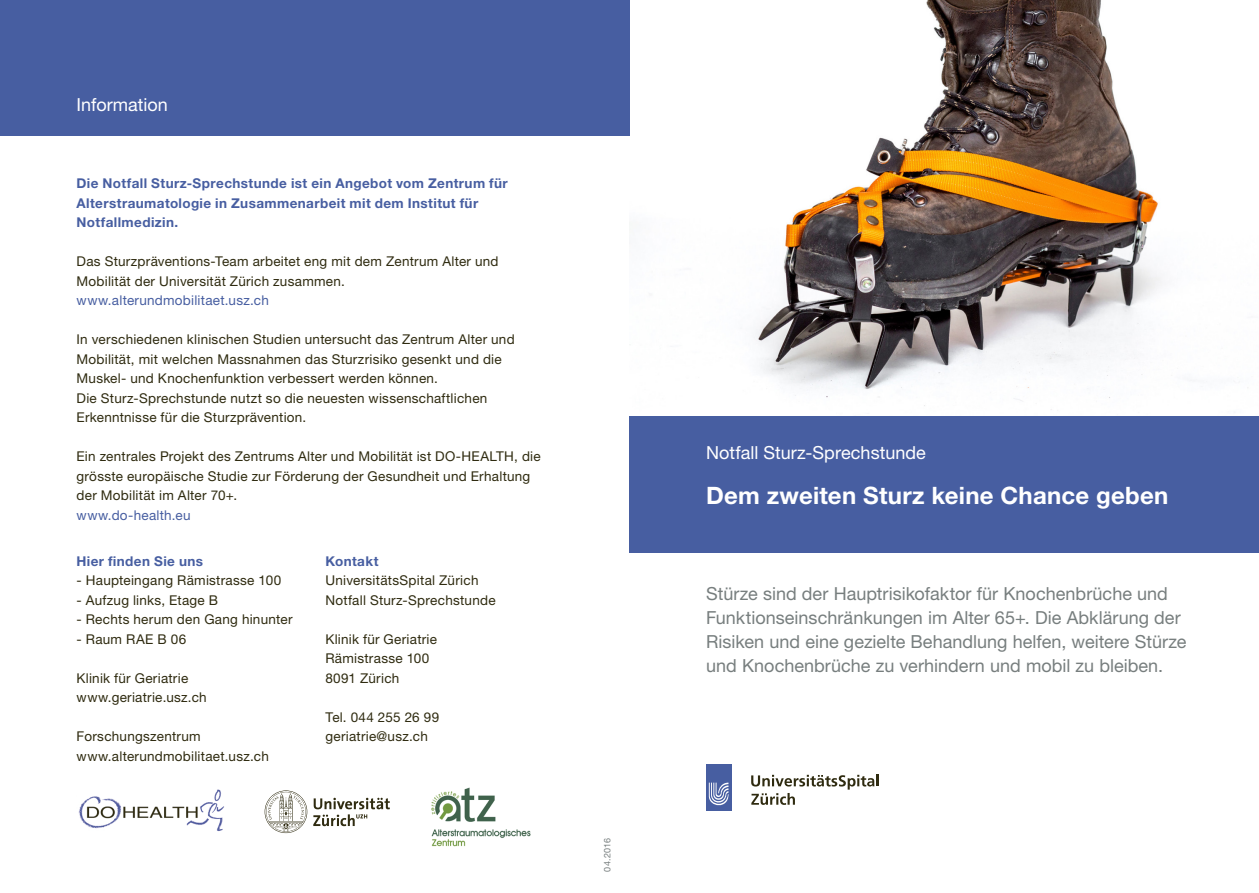
<style>
.page{position:relative;width:1259px;height:893px;background:#fff}
.page>*{position:absolute;margin:0;border:0;box-sizing:border-box;transform-origin:0 0}
.t1{font:700 24px "Helvetica Neue LT Std";letter-spacing:.01em;color:#fff}
.t2{font:18px/24px "Helvetica Neue LT Std";color:#777e7e}
.t3{font:18px "Helvetica Neue LT Std";color:#fff}
.t4{font:13.5px/19.5px "Helvetica Neue LT Std";letter-spacing:.02em;color:#2f2b10}
.t5{font:700 13.5px/19.5px "Helvetica Neue LT Std";letter-spacing:.03em;color:#475ea1}
.t6{font:13.5px "Helvetica Neue LT Std";letter-spacing:.02em;color:#475ea1}
.t7{font:9px "Helvetica Neue LT Std";letter-spacing:.02em;color:#777e7e}
</style>
<div class="page">
<div style="left:629px;top:417px;width:629px;height:136px;background:#475ea1"></div>
<div style="left:706px;top:764px;width:25px;height:47px;background:#475ea1"></div>
<svg style="left:709px;top:782px;width:19px;height:24px"></svg>
<svg style="left:751px;top:775px;width:127px;height:30px"></svg>
<img style="left:629px;top:0;width:619px;height:410px">
<svg style="left:265px;top:790px;width:125px;height:43px"></svg>
<img style="left:431px;top:787px;width:100px;height:60px">
<div style="left:0;top:0;width:629px;height:136px;background:#475ea1"></div>
<img style="left:78px;top:789px;width:146px;height:42px">
<h2 class="t3" style="left:77px;top:93px;width:93px">Information</h2>
<p class="t5" style="left:77px;top:173px;width:433px">Die Notfall Sturz-Sprechstunde ist ein Angebot vom Zentrum für<br>Alterstraumatologie in Zusammenarbeit mit dem Institut für<br>Notfallmedizin.</p>
<p class="t4" style="left:77px;top:251px;width:423px">Das Sturzpräventions-Team arbeitet eng mit dem Zentrum Alter und<br>Mobilität der Universität Zürich zusammen.</p>
<p class="t6" style="left:77px;top:292px;width:194px">www.alterundmobilitaet.usz.ch</p>
<p class="t4" style="left:77px;top:329px;width:440px">In verschiedenen klinischen Studien untersucht das Zentrum Alter und Mobilität, mit welchen Massnahmen das Sturzrisiko gesenkt und die Muskel- und Knochenfunktion verbessert werden können.<br>Die Sturz-Sprechstunde nutzt so die neuesten wissenschaftlichen Erkenntnisse für die Sturzprävention.</p>
<p class="t4" style="left:77px;top:446px;width:466px">Ein zentrales Projekt des Zentrums Alter und Mobilität ist DO-HEALTH, die grösste europäische Studie zur Förderung der Gesundheit und Erhaltung der Mobilität im Alter 70+.</p>
<p class="t6" style="left:77px;top:507px;width:116px">www.do-health.eu</p>
<p class="t5" style="left:77px;top:551px;width:128px">Hier finden Sie uns</p>
<p class="t4" style="left:77px;top:570px;width:206px">- Haupteingang Rämistrasse 100</p>
<p class="t4" style="left:77px;top:590px;width:143px">- Aufzug links, Etage B</p>
<p class="t4" style="left:77px;top:609px;width:217px">- Rechts herum den Gang hinunter</p>
<p class="t4" style="left:77px;top:629px;width:111px">- Raum RAE B 06</p>
<p class="t4" style="left:77px;top:668px;width:132px">Klinik für Geriatrie www.geriatrie.usz.ch</p>
<p class="t4" style="left:77px;top:726px;width:194px">Forschungszentrum www.alterundmobilitaet.usz.ch</p>
<p class="t5" style="left:325px;top:551px;width:55px">Kontakt</p>
<p class="t4" style="left:325px;top:570px;width:172px">UniversitätsSpital Zürich<br>Notfall Sturz-Sprechstunde</p>
<p class="t4" style="left:325px;top:629px;width:113px">Klinik für Geriatrie<br>Rämistrasse 100<br>8091 Zürich</p>
<p class="t4" style="left:325px;top:707px;width:115px">Tel. 044 255 26 99 geriatrie@usz.ch</p>
<p class="t7" style="left:602px;top:872px;width:35px;rotate:-90deg">04.2016</p>
<h2 class="t3" style="left:706px;top:442px;width:221px">Notfall Sturz-Sprechstunde</h2>
<h1 class="t1" style="left:706px;top:481px;width:464px">Dem zweiten Sturz keine Chance geben</h1>
<h2 class="t2" style="left:706px;top:581px;width:482px">Stürze sind der Hauptrisikofaktor für Knochenbrüche und Funktionseinschränkungen im Alter 65+. Die Abklärung der Risiken und eine gezielte Behandlung helfen, weitere Stürze und Knochenbrüche zu verhindern und mobil zu bleiben.</h2>
</div>
